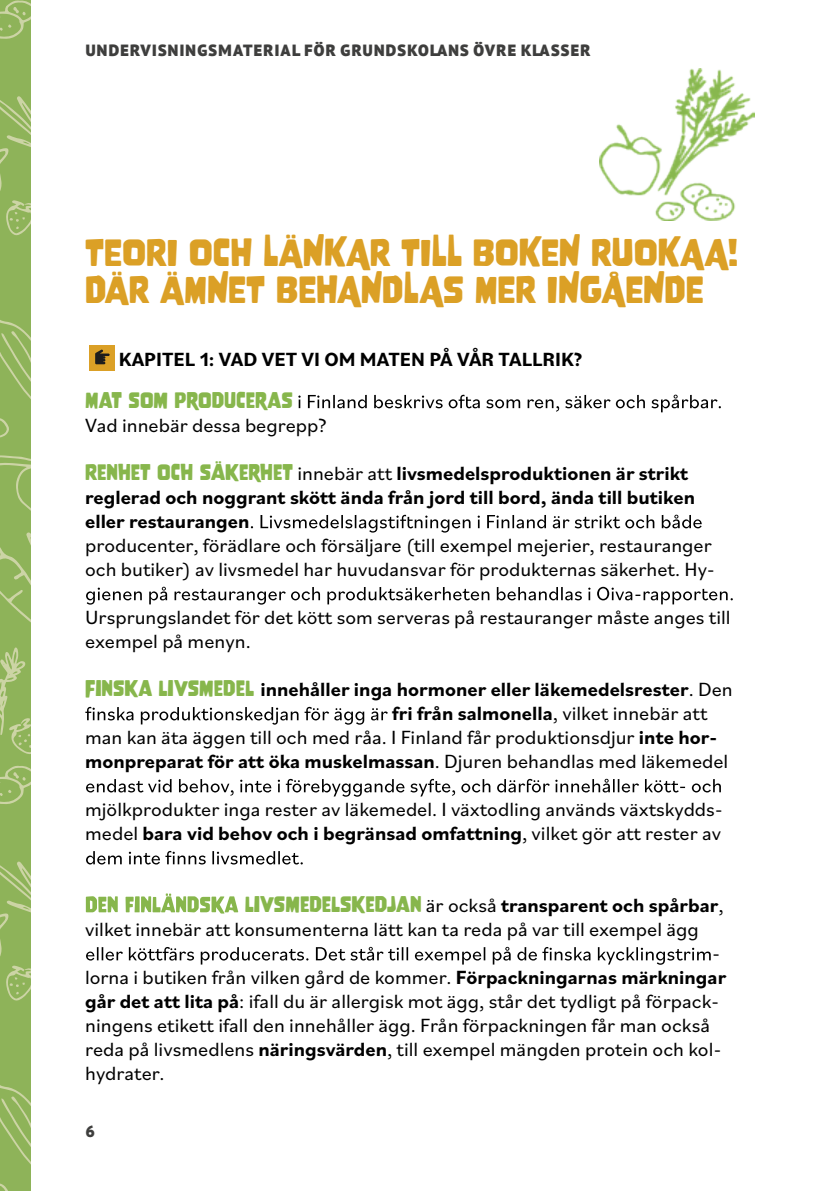
<style>
.page{position:relative;width:840px;height:1191px;background:#fff}
.page>*{position:absolute;margin:0;border:0;box-sizing:border-box;transform-origin:0 0}
.t1{font:34px/36.6px "Nove";color:#dba026}
.t2{font:20px/24px "Bilo";color:#000}
.t3{font:700 20px/24px "Bilo";color:#000}
.t4{font:20px "Nove";color:#87b64c}
.t5{font:900 16.2px "PT Sans Pro";letter-spacing:.08em;color:#3e3e3d}
.s1{font-family:"Nove";font-weight:400;color:#87b64c}
.s2{font-weight:400}
.s3{font-weight:700}
</style>
<div class="page">
<div style="left:0;top:0;width:30px;height:1191px;background:#8eb359"></div>
<svg style="left:0;top:96px;width:30px;height:140px"></svg>
<svg style="left:0;top:0;width:30px;height:39px"></svg>
<svg style="left:0;top:1085px;width:30px;height:106px"></svg>
<svg style="left:0;top:861px;width:30px;height:140px"></svg>
<svg style="left:0;top:765px;width:30px;height:39px"></svg>
<svg style="left:0;top:320px;width:30px;height:434px"></svg>
<div style="left:89px;top:345px;width:25px;height:25px;background:#dba026"></div>
<svg style="left:95px;top:349px;width:15px;height:15px"></svg>
<svg style="left:298px;top:395px;width:422px;height:17px"></svg>
<svg style="left:251px;top:515px;width:450px;height:17px"></svg>
<svg style="left:86px;top:587px;width:646px;height:17px"></svg>
<svg style="left:85px;top:707px;width:302px;height:17px"></svg>
<svg style="left:86px;top:779px;width:634px;height:17px"></svg>
<svg style="left:86px;top:851px;width:216px;height:13px"></svg>
<svg style="left:86px;top:893px;width:152px;height:20px"></svg>
<svg style="left:86px;top:947px;width:624px;height:17px"></svg>
<img style="left:599px;top:68px;width:155px;height:153px">
<p class="t5" style="left:86px;top:40px;width:506px">UNDERVISNINGSMATERIAL FÖR GRUNDSKOLANS ÖVRE KLASSER</p>
<h1 class="t1" style="left:85px;top:235px;width:654px">TEORI OCH LÄNKAR TILL BOKEN RUOKAA!<br>DÄR ÄMNET BEHANDLAS MER INGÅENDE</h1>
<p class="t3" style="left:119px;top:346px;width:464px">KAPITEL 1: VAD VET VI OM MATEN PÅ VÅR TALLRIK?</p>
<p class="t4" style="left:85px;top:388px;width:209px">MAT SOM PRODUCERAS</p>
<p class="t2" style="left:85px;top:412px;width:243px">Vad innebär dessa begrepp?</p>
<p class="t3" style="left:85px;top:460px;width:611px"><span class="s1">RENHET OCH SÄKERHET</span> <span class="s2">innebär att</span> livsmedelsproduktionen är strikt reglerad och noggrant skött ända från jord till bord, ända till butiken eller restaurangen</p>
<p class="t2" style="left:85px;top:532px;width:631px">producenter, förädlare och försäljare (till exempel mejerier, restauranger och butiker) av livsmedel har huvudansvar för produkternas säkerhet. Hy-</p>
<p class="t2" style="left:85px;top:604px;width:646px">Ursprungslandet för det kött som serveras på restauranger måste anges till exempel på menyn.</p>
<p class="t3" style="left:85px;top:676px;width:648px"><span class="s1">FINSKA LIVSMEDEL</span> innehåller inga hormoner eller läkemedelsrester<span class="s2">. Den</span></p>
<p class="t3" style="left:392px;top:700px;width:316px">fri från salmonella<span class="s2">, vilket innebär att</span></p>
<p class="t2" style="left:85px;top:724px;width:633px">man kan äta äggen till och med råa. I Finland får produktionsdjur <span class="s3">inte hor-</span></p>
<p class="t3" style="left:85px;top:748px;width:644px">monpreparat för att öka muskelmassan<span class="s2">. Djuren behandlas med läkemedel</span></p>
<p class="t2" style="left:85px;top:796px;width:639px">mjölkprodukter inga rester av läkemedel. I växtodling används växtskydds&shy;medel <span class="s3">bara vid behov och i begränsad omfattning</span>, vilket gör att rester av</p>
<p class="t3" style="left:245px;top:892px;width:480px"><span class="s1">LIVSMEDELSKEDJAN</span> <span class="s2">är också</span> transparent och spårbar<span class="s2">,</span></p>
<p class="t2" style="left:85px;top:916px;width:614px">vilket innebär att konsumenterna lätt kan ta reda på var till exempel ägg</p>
<p class="t2" style="left:711px;top:940px;width:10px">-</p>
<p class="t2" style="left:85px;top:964px;width:642px">lorna i butiken från vilken gård de kommer. <span class="s3">Förpackningarnas märkningar</span></p>
<p class="t2" style="left:85px;top:988px;width:635px"><span class="s3">går det att lita på</span>: ifall du är allergisk mot ägg, står det tydligt på förpack-</p>
<p class="t2" style="left:85px;top:1012px;width:626px">ningens etikett ifall den innehåller ägg. Från förpackningen får man också</p>
<p class="t2" style="left:85px;top:1036px;width:637px">reda på livsmedlens <span class="s3">näringsvärden</span>, till exempel mängden protein och kol-</p>
<p class="t2" style="left:85px;top:1060px;width:81px">hydrater.</p>
<p class="t5" style="left:85px;top:1120px;width:12px">6</p>
</div>
